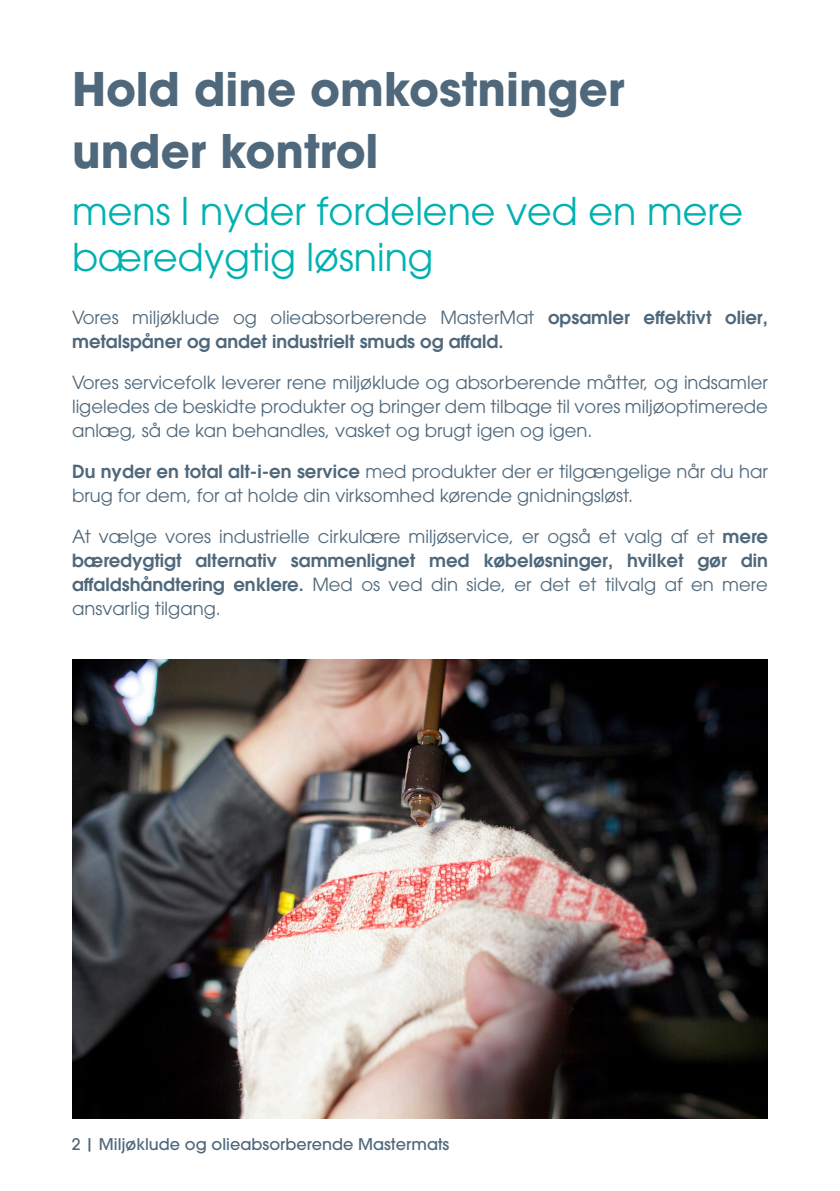
<style>
.page{position:relative;width:840px;height:1191px;background:#fff}
.page>*{position:absolute;margin:0;border:0;box-sizing:border-box;transform-origin:0 0}
.t1{font:700 46px/62px "ITC Avant Garde Pro";color:#4f687b}
.t2{font:38px/46px "ITC Avant Garde Pro";color:#00b1b0}
.text_courant{font:18px/24px "ITC Avant Garde Pro";color:#4f687b;text-align:justify}
.text_courant-2{font:600 18px/24px "ITC Avant Garde Pro";color:#4f687b}
.t3{font:500 16px "ITC Avant Garde Pro";color:#4f687b}
.s1{font-weight:400}
.s2{font-weight:600}
</style>
<div class="page">
<img style="left:72px;top:660px;width:695px;height:459px">
<p class="t1" style="left:72px;top:58px;width:553px">Hold dine omkostninger under kontrol</p>
<p class="t2" style="left:72px;top:188px;width:672px">mens I nyder fordelene ved en mere bæredygtig løsning</p>
<p class="text_courant-2" style="left:72px;top:305px;width:697px"><span class="s1">Vores miljøklude og olieabsorberende MasterMat</span> opsamler effektivt olier, metalspåner og andet industrielt smuds og affald.</p>
<p class="text_courant" style="left:72px;top:370px;width:697px">Vores servicefolk leverer rene miljøklude og absorberende måtter, og indsamler ligeledes de beskidte produkter og bringer dem tilbage til vores miljøoptimerede anlæg, så de kan behandles, vasket og brugt igen og igen.</p>
<p class="text_courant" style="left:72px;top:459px;width:697px"><span class="s2">Du nyder en total alt-i-en service</span> med produkter der er tilgængelige når du har brug for dem, for at holde din virksomhed kørende gnidningsløst.</p>
<p class="text_courant" style="left:72px;top:524px;width:697px">At vælge vores industrielle cirkulære miljøservice, er også et valg af et <span class="s2">mere bæredygtigt alternativ sammenlignet med købeløsninger, hvilket gør din affaldshåndtering enklere.</span> Med os ved din side, er det et tilvalg af en mere ansvarlig tilgang.</p>
<p class="t3" style="left:72px;top:1133px;width:379px">2 | Miljøklude og olieabsorberende Mastermats</p>
</div>
